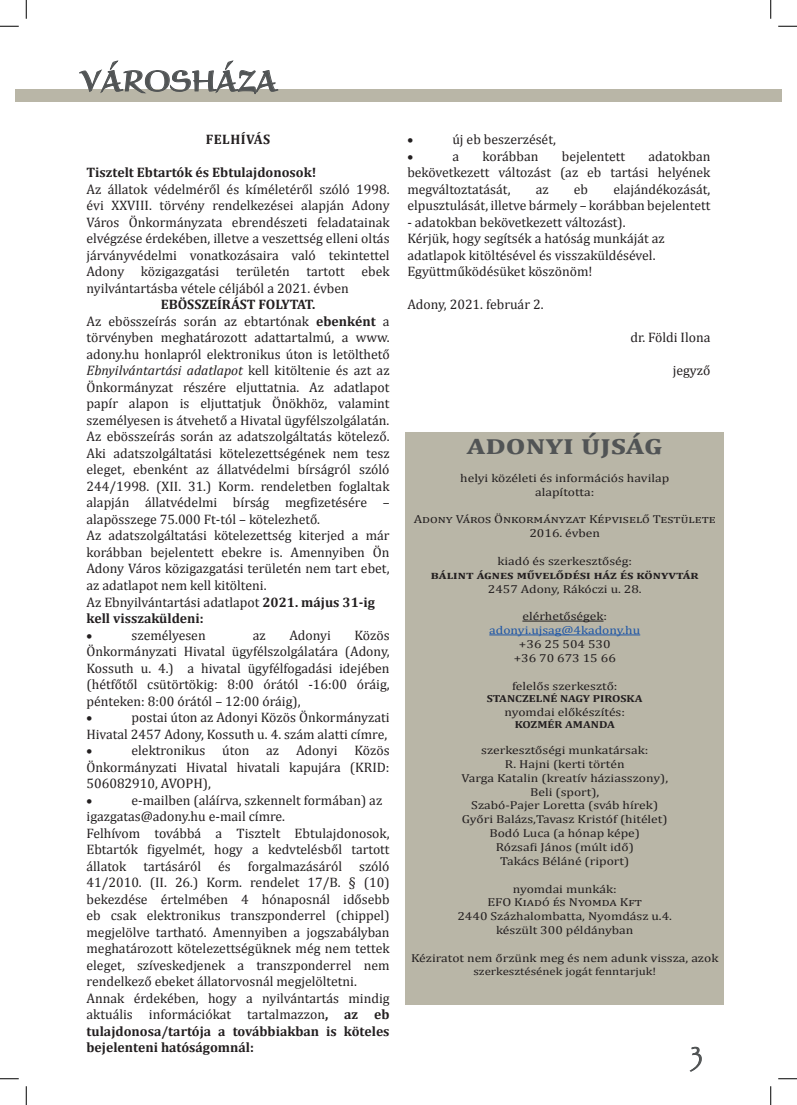
<style>
.page{position:relative;width:797px;height:1105px;background:#fff}
.page>*{position:absolute;margin:0;border:0;box-sizing:border-box;transform-origin:0 0}
.t1{font:30px "Braganza SCITC";color:#515455}
.t2{font:300 30px "Braganza ITC";color:#515455}
.t3{font:700 27.75px "Cambria";letter-spacing:.01em;color:#515455;scale:1.17 1}
.t4{font:13.75px/16.5px "Cambria";color:#231f20;text-align:justify}
.t5{font:700 13.75px "Cambria";color:#231f20}
.t6{font:700 13.75px "Cambria";letter-spacing:.035em;color:#231f20}
.t7{font:12.5px "Symbol";color:#231f20}
.t8{font:11.5px/13.9px "Cambria";color:#231f20;text-align:center;scale:1.17 1}
.t9{font:700 11.5px "Cambria";letter-spacing:.01em;color:#231f20;scale:1.17 1}
.t10{font:11.5px "Cambria";color:#1e56a6;scale:1.17 1}
.t11{font:10.88px "Cambria";color:#231f20;scale:1.17 1}
.t12{font:700 10.25px "Cambria";color:#231f20;scale:1.17 1}
.s1{font-weight:700}
.s2{font-style:italic}
</style>
<div class="page">
<div style="left:16px;top:89px;width:10px;height:13px;background:#b9b6a7"></div>
<div style="left:26px;top:89px;width:755px;height:13px;background:#b9b6a7"></div>
<svg style="left:689px;top:1046px;width:13px;height:26px"></svg>
<svg style="left:79px;top:60px;width:200px;height:34px"></svg>
<div style="left:405px;top:433px;width:319px;height:572px;background:#b9b6a7"></div>
<hr style="left:522px;top:621px;width:81px;height:1px;background:#231f20">
<hr style="left:489px;top:635px;width:151px;height:1px;background:#1e56a6">
<svg style="left:0;top:25px;width:19px;height:2px"></svg>
<svg style="left:778px;top:25px;width:19px;height:2px"></svg>
<svg style="left:0;top:1078px;width:19px;height:1px"></svg>
<svg style="left:778px;top:1078px;width:19px;height:1px"></svg>
<svg style="left:25px;top:0;width:2px;height:19px"></svg>
<svg style="left:25px;top:1086px;width:2px;height:19px"></svg>
<svg style="left:770px;top:0;width:1px;height:19px"></svg>
<svg style="left:770px;top:1086px;width:1px;height:19px"></svg>
<h1 class="t1" style="left:79px;top:63px;width:200px">VÁROSHÁZA</h1>
<p class="t6" style="left:206px;top:130px;width:66px">Felhívás</p>
<p class="t5" style="left:86px;top:163px;width:231px">Tisztelt Ebtartók és Ebtulajdonosok!</p>
<p class="t4" style="left:86px;top:181px;width:304px">Az állatok védelméről és kíméletéről szóló 1998. évi XXVIII. törvény rendelkezései alapján Adony Város Önkormányzata ebrendészeti feladatainak elvégzése érdekében, illetve a veszettség elleni oltás járványvédelmi vonatkozásaira való tekintettel Adony közigazgatási területén tartott ebek nyilvántartásba vétele céljából a 2021. évben</p>
<p class="t5" style="left:161px;top:295px;width:35px">ebössze</p>
<p class="t5" style="left:217px;top:295px;width:14px">írást</p>
<p class="t5" style="left:258px;top:295px;width:17px">folytat</p>
<p class="t4" style="left:86px;top:296px;width:304px;text-align:left;text-indent:225px"><span class="s1">.<br></span>Az ebösszeírás során az ebtartónak <span class="s1">ebenként</span> a törvényben meghatározott adattartalmú, a www. adony.hu honlapról elektronikus úton is letölthető <span class="s2">Ebnyilvántartási adatlapot</span> kell kitöltenie és azt az Önkormányzat részére eljuttatnia. Az adatlapot papír alapon is eljuttatjuk Önökhöz, valamint személyesen is átvehető a Hivatal ügyfélszolgálatán.<br>Az ebösszeírás során az adatszolgáltatás kötelező.<br>Aki adatszolgáltatási kötelezettségének nem tesz eleget, ebenként az állatvédelmi bírságról szóló 244/1998. (XII. 31.) Korm. rendeletben foglaltak alapján állatvédelmi bírság megfizetésére – alapösszege 75.000 Ft-tól – kötelezhető.<br>Az adatszolgáltatási kötelezettség kiterjed a már korábban bejelentett ebekre is. Amennyiben Ön Adony Város közigazgatási területén nem tart ebet, az adatlapot nem kell kitölteni.<br>Az Ebnyilvántartási adatlapot <span class="s1">2021. május 31-ig kell visszaküldeni:</span></p>
<p class="t7" style="left:86px;top:627px;width:7px">•</p>
<p class="t4" style="left:131px;top:626px;width:76px">személyesen</p>
<p class="t4" style="left:253px;top:626px;width:14px">az</p>
<p class="t4" style="left:289px;top:626px;width:43px">Adonyi</p>
<p class="t4" style="left:86px;top:626px;width:304px;text-indent:268px">Közös Önkormányzati Hivatal ügyfélszolgálatára (Adony, Kossuth u. 4.) a hivatal ügyfélfogadási idejében (hétfőtől csütörtökig: 8:00 órától -16:00 óráig, pénteken: 8:00 órától – 12:00 óráig),</p>
<p class="t7" style="left:86px;top:709px;width:7px">•</p>
<p class="t4" style="left:86px;top:709px;width:304px;text-align:right">postai úton az Adonyi Közös Önkormányzati<br>Hivatal 2457 Adony, Kossuth u. 4. szám alatti címre,</p>
<p class="t7" style="left:86px;top:742px;width:7px">•</p>
<p class="t4" style="left:86px;top:742px;width:304px;text-indent:45px">elektronikus úton az Adonyi Közös Önkormányzati Hivatal hivatali kapujára (KRID:<br>506082910, AVOPH),</p>
<p class="t7" style="left:86px;top:792px;width:7px">•</p>
<p class="t4" style="left:86px;top:791px;width:304px;text-align:left;text-indent:45px">e-mailben (aláírva, szkennelt formában) az igazgatas@adony.hu e-mail címre.<br>Felhívom továbbá a Tisztelt Ebtulajdonosok, Ebtartók figyelmét, hogy a kedvtelésből tartott állatok tartásáról és forgalmazásáról szóló 41/2010. (II. 26.) Korm. rendelet 17/B. § (10) bekezdése értelmében 4 hónaposnál idősebb eb csak elektronikus transzponderrel (chippel) megjelölve tartható. Amennyiben a jogszabályban meghatározott kötelezettségüknek még nem tettek eleget, szíveskedjenek a transzponderrel nem rendelkező ebeket állatorvosnál megjelöltetni.<br>Annak érdekében, hogy a nyilvántartás mindig aktuális információkat tartalmazzon<span class="s1">, az eb tulajdonosa/tartója a továbbiakban is köteles bejelenteni hatóságomnál:</span></p>
<p class="t7" style="left:407px;top:132px;width:7px">•</p>
<p class="t4" style="left:452px;top:131px;width:105px">új eb beszerzését,</p>
<p class="t7" style="left:407px;top:148px;width:7px">•</p>
<p class="t4" style="left:452px;top:148px;width:8px">a</p>
<p class="t4" style="left:482px;top:148px;width:57px">korábban</p>
<p class="t4" style="left:562px;top:148px;width:65px">bejelentett</p>
<p class="t4" style="left:407px;top:148px;width:304px;text-indent:241px">adatokban bekövetkezett változást (az eb tartási helyének megváltoztatását,</p>
<p class="t4" style="left:407px;top:181px;width:304px;text-align:right">elajándékozását,<br>elpusztulását, illetve bármely – korábban bejelentett</p>
<p class="t4" style="left:407px;top:214px;width:259px;text-align:left">- adatokban bekövetkezett változást).<br>Kérjük, hogy segítsék a hatóság munkáját az adatlapok kitöltésével és visszaküldésével.<br>Együttműködésüket köszönöm!</p>
<p class="t4" style="left:407px;top:296px;width:138px">Adony, 2021. február 2.</p>
<p class="t4" style="left:630px;top:329px;width:82px">dr. Földi Ilona</p>
<p class="t4" style="left:672px;top:362px;width:39px">jegyző</p>
<p class="t4" style="left:535px;top:181px;width:14px">az</p>
<p class="t4" style="left:574px;top:181px;width:16px">eb</p>
<h2 class="t3" style="left:467px;top:425px;width:169px">adonyi újság</h2>
<p class="t8" style="left:460px;top:471px;width:180px">helyi közéleti és információs havilap alapította:</p>
<p class="t8" style="left:414px;top:512px;width:260px">Adony Város Önkormányzat Képviselő Testülete<br>2016. évben</p>
<p class="t8" style="left:497px;top:554px;width:117px">kiadó és szerkesztőség:</p>
<p class="t9" style="left:431px;top:567px;width:229px">bálint ágnes művelődési ház és könyvtár</p>
<p class="t8" style="left:488px;top:582px;width:133px">2457 Adony, Rákóczi u. 28.</p>
<p class="t8" style="left:522px;top:609px;width:74px">elérhetőségek:</p>
<p class="t10" style="left:489px;top:623px;width:130px">adonyi.ujsag@4kadony.hu</p>
<p class="t8" style="left:513px;top:637px;width:89px">+36 25 504 530 +36 70 673 15 66</p>
<p class="t8" style="left:512px;top:679px;width:92px">felelős szerkesztő:</p>
<p class="t12" style="left:487px;top:691px;width:134px">STANCZELNÉ NAGY PIROSKA</p>
<p class="t8" style="left:504px;top:705px;width:104px">nyomdai előkészítés:</p>
<p class="t12" style="left:514px;top:717px;width:87px">KOZMÉR AMANDA</p>
<p class="t8" style="left:461px;top:743px;width:178px">szerkesztőségi munkatársak:<br>R. Hajni (kerti történ<br>Varga Katalin (kreatív háziasszony),<br>Beli (sport),<br>Szabó-Pajer Loretta (sváb hírek)<br>Győri Balázs,Tavasz Kristóf (hitélet)<br>Bodó Luca (a hónap képe)<br>Rózsafi János (múlt idő)<br>Takács Béláné (riport)</p>
<p class="t8" style="left:457px;top:882px;width:185px">nyomdai munkák:<br>EFO Kiadó és Nyomda Kft<br>2440 Százhalombatta, Nyomdász u.4. készült 300 példányban</p>
<p class="t8" style="left:411px;top:951px;width:264px">Kéziratot nem őrzünk meg és nem adunk vissza, azok</p>
<p class="t11" style="left:473px;top:965px;width:158px">szerkesztésének jogát fenntarjuk!</p>
<h1 class="t2" style="left:689px;top:1030px;width:14px">3</h1>
</div>
